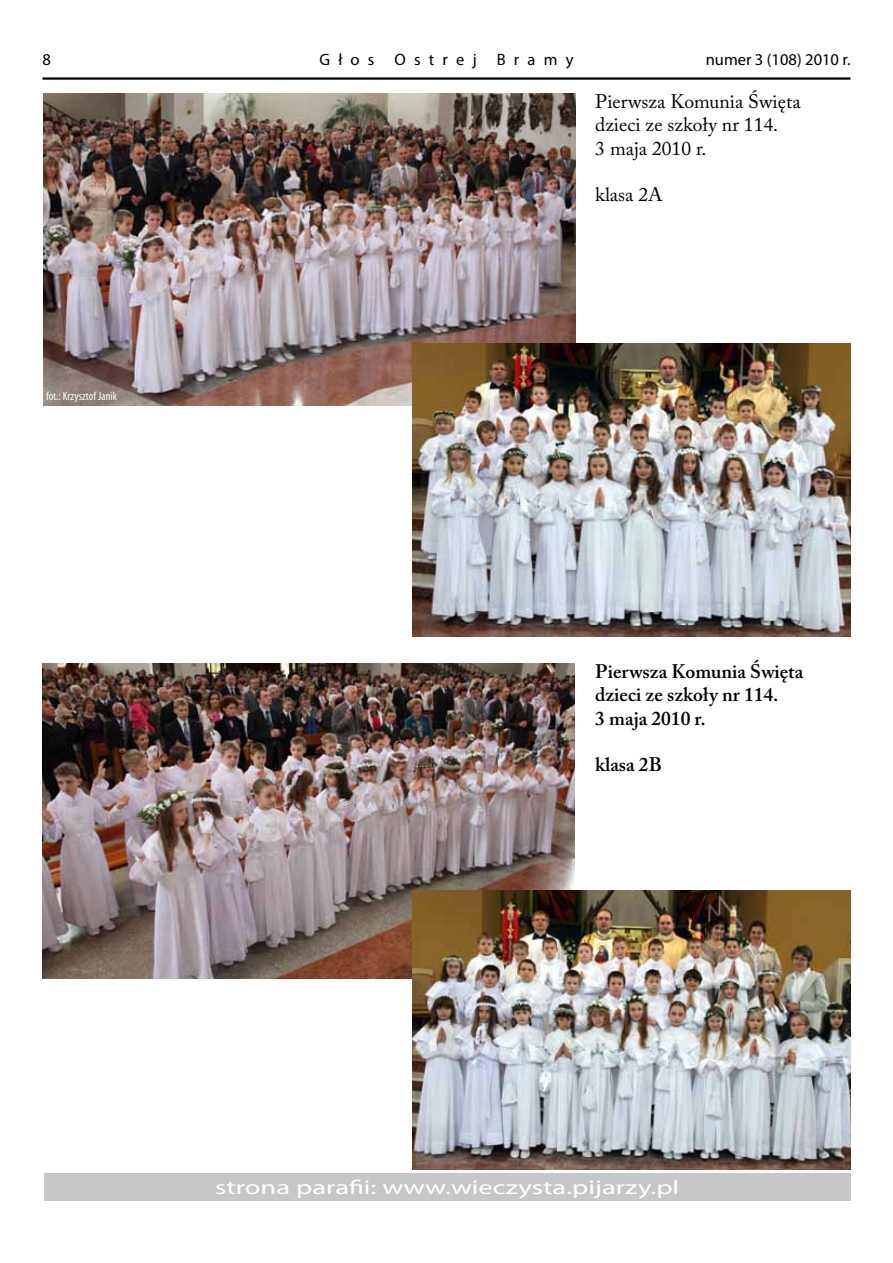
<style>
.page{position:relative;width:893px;height:1263px;background:#fff}
.page>*{position:absolute;margin:0;border:0;box-sizing:border-box;transform-origin:0 0}
.t1{font:19.95px "Myriad Pro";color:#fff;scale:1.43 1}
.t2{font:19.5px/23.4px "Adobe Caslon Pro";color:#000}
.t3{font:600 19.5px/23.4px "Adobe Caslon Pro";color:#000}
.t4{font:16.5px "Myriad Pro";color:#000}
.t5{font:16.5px "Myriad Pro";letter-spacing:.5em;color:#000}
.t6{font:condensed 12px "Myriad Pro";color:#fff}
</style>
<div class="page">
<hr style="left:43px;top:77px;width:807px;height:3px;background:#000">
<img style="left:43px;top:93px;width:532px;height:312px">
<div style="left:44px;top:1173px;width:806px;height:27px;background:#c6c7c8"></div>
<img style="left:43px;top:663px;width:531px;height:315px">
<img style="left:412px;top:891px;width:438px;height:278px">
<img style="left:413px;top:344px;width:438px;height:292px">
<p class="t5" style="left:43px;top:50px;width:10px">8</p>
<p class="t5" style="left:319px;top:50px;width:256px">Głos Ostrej Bramy</p>
<p class="t4" style="left:706px;top:50px;width:146px">numer 3 (108) 2010 r.</p>
<p class="t6" style="left:46px;top:389px;width:72px">fot.: Krzysztof Janik</p>
<p class="t2" style="left:595px;top:89px;width:207px">Pierwsza Komunia Święta dzieci ze szkoły nr 114.<br>3 maja 2010 r.</p>
<p class="t2" style="left:595px;top:183px;width:69px">klasa 2A</p>
<p class="t3" style="left:595px;top:659px;width:210px">Pierwsza Komunia Święta dzieci ze szkoły nr 114.<br>3 maja 2010 r.</p>
<p class="t3" style="left:595px;top:753px;width:68px">klasa 2B</p>
<p class="t1" style="left:215px;top:1175px;width:326px">strona parafii: www.wieczysta.pijarzy.pl</p>
</div>
